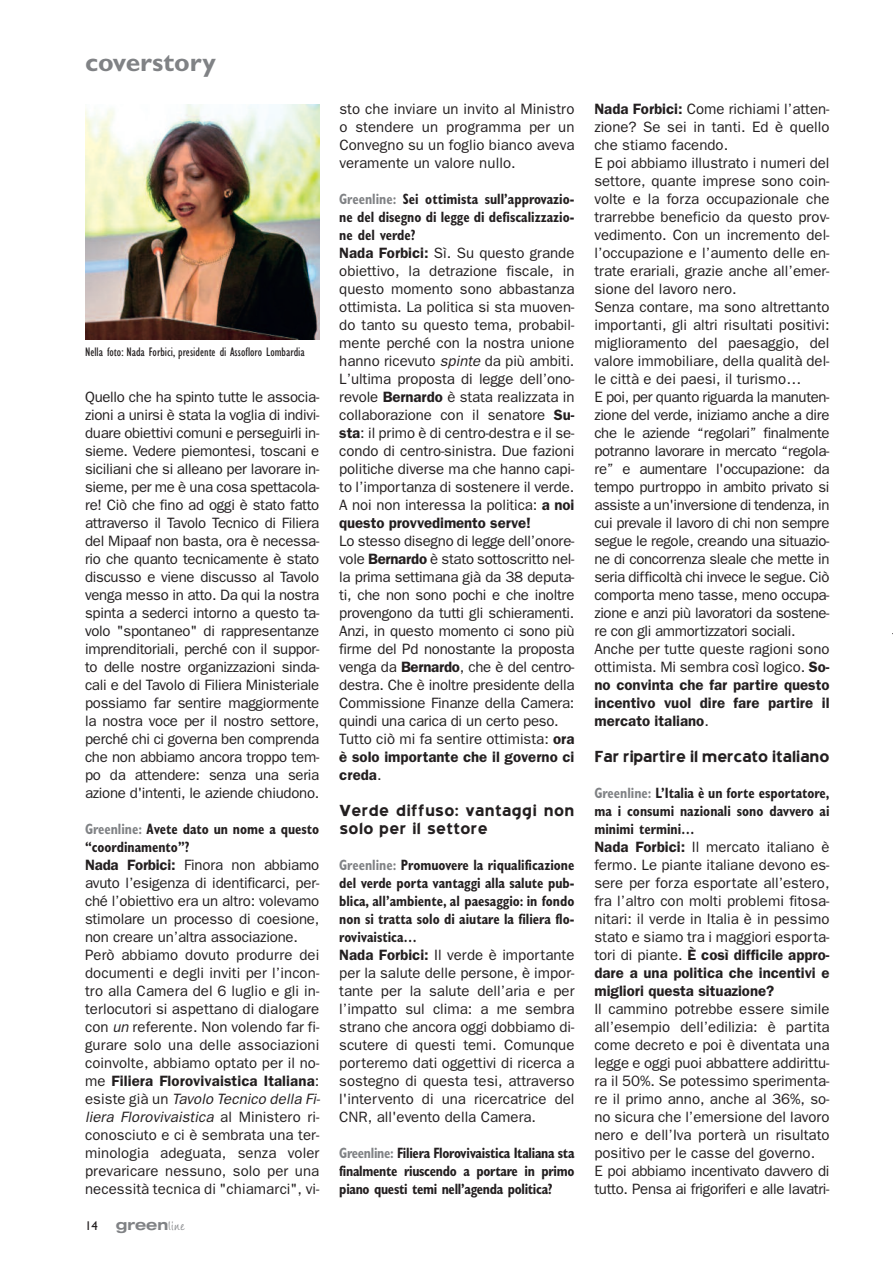
<style>
.page{position:relative;width:893px;height:1263px;background:#fff}
.page>*{position:absolute;margin:0;border:0;box-sizing:border-box;transform-origin:0 0}
.t1{font:700 26.4px "Gill Sans";color:#808285}
.t2{font:19.5px/18px "Blue Highway";color:#231f20}
.t3{font:19.5px "Blue Highway";letter-spacing:-.02em;color:#231f20}
.t4{font:15px/18px "Franklin Gothic";color:#231f20;text-align:justify}
.t5{font:700 condensed 15px/18px "Gill Sans";color:#231f20;text-align:justify;scale:.9 1}
.t6{font:15px/18px "Franklin Gothic";letter-spacing:-.02em;color:#231f20}
.t7{font:700 expanded 14.7px "Helvetica Neue";color:#808285}
.t8{font:condensed 12.75px "Gill Sans";letter-spacing:.005em;color:#231f20}
.s1{color:#808285}
.s2{font-weight:600}
.s3{font-style:italic}
.s4{font-family:"Gill Sans";font-weight:400;font-stretch:normal;font-size:12.75px;color:#231f20}
.s5{font-family:"Wiesbaden Swing";font-weight:400;font-stretch:normal;font-size:21px}
</style>
<div class="page">
<img style="left:85px;top:105px;width:234px;height:234px">
<h1 class="t1" style="left:85px;top:52px;width:132px">coverstory</h1>
<p class="t8" style="left:85px;top:347px;width:221px">Nella foto: Nada Forbici, presidente di Assofloro Lombardia</p>
<p class="t4" style="left:85px;top:387px;width:236px">Quello che ha spinto tutte le associa&shy;zioni a unirsi è stata la voglia di indivi&shy;duare obiettivi comuni e perseguirli in&shy;sieme. Vedere piemontesi, toscani e siciliani che si alleano per lavorare in&shy;sieme, per me è una cosa spettacola&shy;re! Ciò che fino ad oggi è stato fatto attraverso il Tavolo Tecnico di Filiera del Mipaaf non basta, ora è necessa&shy;rio che quanto tecnicamente è stato discusso e viene discusso al Tavolo venga messo in atto. Da qui la nostra spinta a sederci intorno a questo ta&shy;volo "spontaneo" di rappresentanze imprenditoriali, perché con il suppor&shy;to delle nostre organizzazioni sinda&shy;cali e del Tavolo di Filiera Ministeriale possiamo far sentire maggiormente la nostra voce per il nostro settore, perché chi ci governa ben comprenda che non abbiamo ancora troppo tem&shy;po da attendere: senza una seria azione d'intenti, le aziende chiudono.</p>
<p class="t5" style="left:85px;top:821px;width:262px"><span class="s1">Greenline:</span> Avete dato un nome a questo “coordinamento”?</p>
<p class="t4" style="left:85px;top:855px;width:237px;text-align:left"><span class="s2">Nada Forbici:</span> Finora non abbiamo avuto l’esigenza di identificarci, per&shy;ché l’obiettivo era un altro: volevamo stimolare un processo di coesione, non creare un’altra associazione.<br>Però abbiamo dovuto produrre dei documenti e degli inviti per l’incon&shy;tro alla Camera del 6 luglio e gli in&shy;terlocutori si aspettano di dialogare con <span class="s3">un</span> referente. Non volendo far fi&shy;gurare solo una delle associazioni coinvolte, abbiamo optato per il no&shy;me <span class="s2">Filiera Florovivaistica Italiana</span>: esiste già un <span class="s3">Tavolo Tecnico della Fi&shy;liera Florovivaistica</span> al Ministero ri&shy;conosciuto e ci è sembrata una ter&shy;minologia adeguata, senza voler prevaricare nessuno, solo per una necessità tecnica di "chiamarci", vi-</p>
<p class="t7" style="left:85px;top:1219px;width:101px"><span class="s4">14</span> green<span class="s5">line</span></p>
<p class="t4" style="left:339px;top:99px;width:237px">sto che inviare un invito al Ministro o stendere un programma per un Convegno su un foglio bianco aveva veramente un valore nullo.</p>
<p class="t5" style="left:339px;top:191px;width:263px"><span class="s1">Greenline:</span> Sei ottimista sull’approvazio&shy;ne del disegno di legge di defiscalizzazio&shy;ne del verde?</p>
<p class="t4" style="left:339px;top:243px;width:237px"><span class="s2">Nada Forbici:</span> Sì. Su questo grande obiettivo, la detrazione fiscale, in questo momento sono abbastanza ottimista. La politica si sta muoven&shy;do tanto su questo tema, probabil&shy;mente perché con la nostra unione hanno ricevuto <span class="s3">spinte</span> da più ambiti.<br>L’ultima proposta di legge dell’ono&shy;revole <span class="s2">Bernardo</span> è stata realizzata in collaborazione con il senatore <span class="s2">Su&shy;sta</span>: il primo è di centro-destra e il se&shy;condo di centro-sinistra. Due fazioni politiche diverse ma che hanno capi&shy;to l’importanza di sostenere il verde.<br>A noi non interessa la politica: <span class="s2">a noi questo provvedimento serve!</span></p>
<p class="t6" style="left:339px;top:531px;width:237px">Lo stesso disegno di legge dell’onore&shy;vole <span class="s2">Bernardo</span> è stato sottoscritto nel&shy;la prima settimana già da 38 deputa&shy;ti, che non sono pochi e che inoltre provengono da tutti gli schieramenti.<br>Anzi, in questo momento ci sono più firme del Pd nonostante la proposta venga da <span class="s2">Bernardo</span>, che è del centro&shy;destra. Che è inoltre presidente della Commissione Finanze della Camera: quindi una carica di un certo peso.<br>Tutto ciò mi fa sentire ottimista: <span class="s2">ora è solo importante che il governo ci creda</span>.</p>
<h2 class="t2" style="left:339px;top:800px;width:237px">Verde diffuso: vantaggi non solo per il settore</h2>
<p class="t5" style="left:339px;top:857px;width:263px"><span class="s1">Greenline:</span> Promuovere la riqualificazione del verde porta vantaggi alla salute pub&shy;blica, all’ambiente, al paesaggio: in fondo non si tratta solo di aiutare la filiera flo&shy;rovivaistica…</p>
<p class="t4" style="left:339px;top:945px;width:237px"><span class="s2">Nada Forbici:</span> Il verde è importante per la salute delle persone, è impor&shy;tante per la salute dell’aria e per l’impatto sul clima: a me sembra strano che ancora oggi dobbiamo di&shy;scutere di questi temi. Comunque porteremo dati oggettivi di ricerca a sostegno di questa tesi, attraverso l'intervento di una ricercatrice del CNR, all'evento della Camera.</p>
<p class="t5" style="left:339px;top:1145px;width:263px"><span class="s1">Greenline:</span> Filiera Florovivaistica Italiana sta finalmente riuscendo a portare in primo piano questi temi nell’agenda politica?</p>
<p class="t4" style="left:594px;top:99px;width:237px;text-align:left"><span class="s2">Nada Forbici:</span> Come richiami l’atten&shy;zione? Se sei in tanti. Ed è quello che stiamo facendo.<br>E poi abbiamo illustrato i numeri del settore, quante imprese sono coin&shy;volte e la forza occupazionale che trarrebbe beneficio da questo prov&shy;vedimento. Con un incremento del&shy;l’occupazione e l’aumento delle en&shy;trate erariali, grazie anche all’emer&shy;sione del lavoro nero.<br>Senza contare, ma sono altrettanto importanti, gli altri risultati positivi: miglioramento del paesaggio, del valore immobiliare, della qualità del&shy;le città e dei paesi, il turismo…<br>E poi, per quanto riguarda la manuten&shy;zione del verde, iniziamo anche a dire che le aziende “regolari” finalmente potranno lavorare in mercato “regola&shy;re” e aumentare l'occupazione: da tempo purtroppo in ambito privato si assiste a un'inversione di tendenza, in cui prevale il lavoro di chi non sempre segue le regole, creando una situazio&shy;ne di concorrenza sleale che mette in seria difficoltà chi invece le segue. Ciò comporta meno tasse, meno occupa&shy;zione e anzi più lavoratori da sostene&shy;re con gli ammortizzatori sociali.<br>Anche per tutte queste ragioni sono ottimista. Mi sembra così logico. <span class="s2">So&shy;no convinta che far partire questo incentivo vuol dire fare partire il mercato italiano</span>.</p>
<h2 class="t3" style="left:594px;top:743px;width:237px">Far ripartire il mercato italiano</h2>
<p class="t5" style="left:594px;top:785px;width:263px"><span class="s1">Greenline:</span> L’Italia è un forte esportatore, ma i consumi nazionali sono davvero ai minimi termini…</p>
<p class="t4" style="left:594px;top:837px;width:237px"><span class="s2">Nada Forbici:</span> Il mercato italiano è fermo. Le piante italiane devono es&shy;sere per forza esportate all’estero, fra l’altro con molti problemi fitosa&shy;nitari: il verde in Italia è in pessimo stato e siamo tra i maggiori esporta&shy;tori di piante. <span class="s2">È così difficile appro&shy;dare a una politica che incentivi e migliori questa situazione?</span></p>
<p class="t4" style="left:594px;top:999px;width:237px;text-align:left">Il cammino potrebbe essere simile all’esempio dell’edilizia: è partita come decreto e poi è diventata una legge e oggi puoi abbattere addirittu&shy;ra il 50%. Se potessimo sperimenta&shy;re il primo anno, anche al 36%, so&shy;no sicura che l’emersione del lavoro nero e dell’Iva porterà un risultato positivo per le casse del governo.<br>E poi abbiamo incentivato davvero di tutto. Pensa ai frigoriferi e alle lavatri-</p>
</div>
